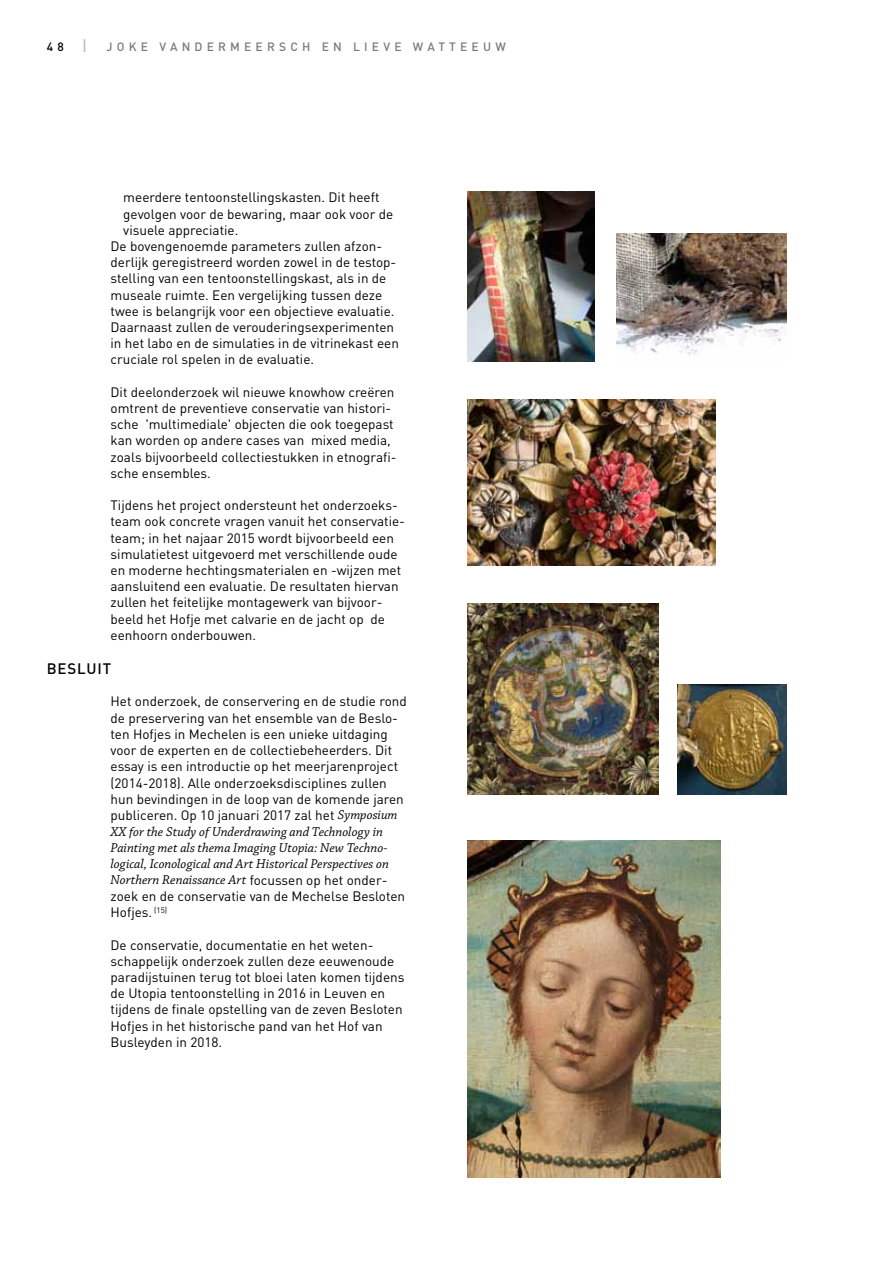
<style>
.page{position:relative;width:893px;height:1263px;background:#fff}
.page>*{position:absolute;margin:0;border:0;box-sizing:border-box;transform-origin:0 0}
.t1{font:500 15px "DIN";letter-spacing:.06em;color:#000}
.t2{font:13.5px/16.2px "DIN";color:#000}
.t3{font:italic 13.5px/16.2px "Chaparral Pro";color:#000}
.t4{font:500 12px "DIN";letter-spacing:.35em;color:#787b80}
.t5{font:500 12px "DIN";color:#000}
.s1{font-size:15px;color:#babcc1}
.s2{font-family:"Chaparral Pro";font-style:italic}
.s3{font-family:"DIN";font-style:normal}
</style>
<div class="page">
<img style="left:467px;top:191px;width:128px;height:171px">
<img style="left:616px;top:234px;width:171px;height:121px">
<img style="left:467px;top:400px;width:249px;height:165px">
<img style="left:677px;top:685px;width:110px;height:109px">
<img style="left:467px;top:603px;width:192px;height:191px">
<img style="left:467px;top:840px;width:253px;height:338px">
<p class="t5" style="left:47px;top:39px;width:42px">4 8 <span class="s1">|</span></p>
<p class="t4" style="left:107px;top:39px;width:401px">JOKE VANDERMEERSCH EN LIEVE WATTEEUW</p>
<p class="t2" style="left:123px;top:189px;width:258px">meerdere tentoonstellingskasten. Dit heeft</p>
<p class="t2" style="left:123px;top:205px;width:272px">gevolgen voor de bewaring, maar ook voor de</p>
<p class="t2" style="left:123px;top:222px;width:117px">visuele appreciatie.</p>
<p class="t2" style="left:111px;top:238px;width:273px">De bovengenoemde parameters zullen afzon-</p>
<p class="t2" style="left:111px;top:254px;width:287px">derlijk geregistreerd worden zowel in de testop-</p>
<p class="t2" style="left:111px;top:270px;width:277px">stelling van een tentoonstellingskast, als in de</p>
<p class="t2" style="left:111px;top:286px;width:273px">museale ruimte. Een vergelijking tussen deze</p>
<p class="t2" style="left:111px;top:303px;width:285px">twee is belangrijk voor een objectieve evaluatie.</p>
<p class="t2" style="left:111px;top:319px;width:285px">Daarnaast zullen de verouderingsexperimenten</p>
<p class="t2" style="left:111px;top:335px;width:290px">in het labo en de simulaties in de vitrinekast een</p>
<p class="t2" style="left:111px;top:351px;width:205px">cruciale rol spelen in de evaluatie.</p>
<p class="t2" style="left:111px;top:384px;width:288px">Dit deelonderzoek wil nieuwe knowhow creëren omtrent de preventieve conservatie van histori&shy;sche 'multimediale' objecten die ook toegepast kan worden op andere cases van mixed media, zoals bijvoorbeeld collectiestukken in etnografi&shy;sche ensembles.</p>
<p class="t2" style="left:111px;top:497px;width:296px">Tijdens het project ondersteunt het onderzoeks&shy;team ook concrete vragen vanuit het conservatie&shy;team; in het najaar 2015 wordt bijvoorbeeld een simulatietest uitgevoerd met verschillende oude en moderne hechtingsmaterialen en -wijzen met aansluitend een evaluatie. De resultaten hiervan zullen het feitelijke montagewerk van bijvoor&shy;beeld het Hofje met calvarie en de jacht op de eenhoorn onderbouwen.</p>
<p class="t1" style="left:47px;top:659px;width:66px">BESLUIT</p>
<p class="t2" style="left:111px;top:693px;width:298px">Het onderzoek, de conservering en de studie rond de preservering van het ensemble van de Beslo&shy;ten Hofjes in Mechelen is een unieke uitdaging voor de experten en de collectiebeheerders. Dit essay is een introductie op het meerjarenproject (2014-2018). Alle onderzoeksdisciplines zullen hun bevindingen in de loop van de komende jaren publiceren. Op 10 januari 2017 zal het <span class="s2">Symposium</span></p>
<p class="t3" style="left:111px;top:824px;width:280px">XX for the Study of Underdrawing and Technology in Painting met als thema Imaging Utopia: New Techno&shy;logical, Iconological and Art Historical Perspectives on Northern Renaissance Art <span class="s3">focussen op het onder-</span></p>
<p class="t2" style="left:111px;top:888px;width:296px">zoek en de conservatie van de Mechelse Besloten<br>Hofjes. <sup>(15)</sup></p>
<p class="t2" style="left:111px;top:936px;width:295px">De conservatie, documentatie en het weten&shy;schappelijk onderzoek zullen deze eeuwenoude paradijstuinen terug tot bloei laten komen tijdens de Utopia tentoonstelling in 2016 in Leuven en tijdens de finale opstelling van de zeven Besloten Hofjes in het historische pand van het Hof van Busleyden in 2018.</p>
</div>
